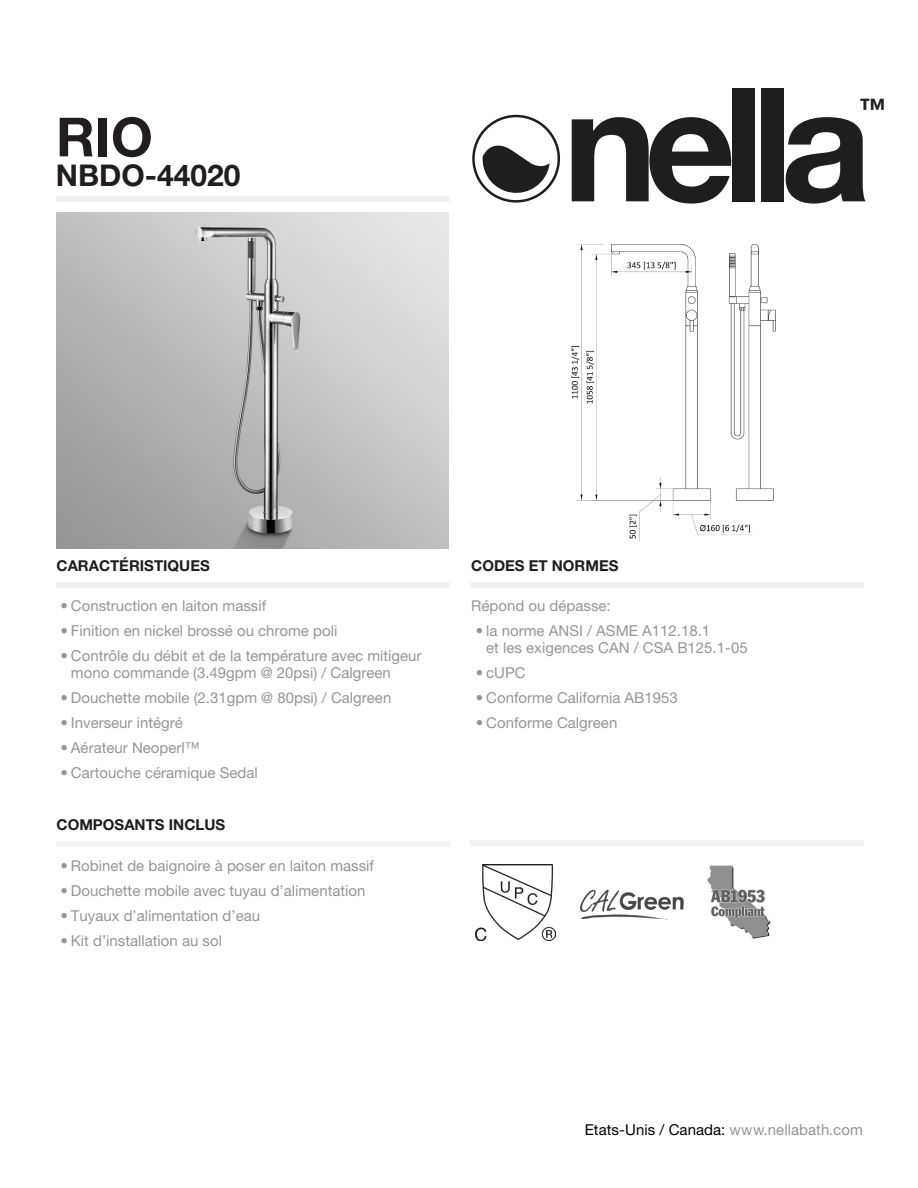
<style>
.page{position:relative;width:918px;height:1188px;background:#fff}
.page>*{position:absolute;margin:0;border:0;box-sizing:border-box;transform-origin:0 0}
.Product_Type{font:700 54px "Helvetica Neue LT Pro";color:#211d1d}
.Product_Type-2{font:700 30px "Helvetica Neue LT Pro";color:#211d1d}
.t1{font:700 27px "Helvetica Neue LT Pro";color:#231f1f}
.Text{font:15px/16.5px "Helvetica Neue LT Pro";color:#939698}
.t2{font:700 15px "Helvetica Neue LT Pro";color:#211d1d}
.t3{font:15px "Helvetica Neue LT Pro";letter-spacing:.005em;color:#000}
.s1{color:#939598}
</style>
<div class="page">
<div style="left:56px;top:196px;width:393px;height:5px;background:#f3f3f3"></div>
<div style="left:56px;top:582px;width:393px;height:6px;background:#f3f3f3"></div>
<div style="left:56px;top:841px;width:393px;height:5px;background:#f3f3f3"></div>
<div style="left:471px;top:582px;width:393px;height:6px;background:#f3f3f3"></div>
<div style="left:471px;top:840px;width:393px;height:5px;background:#f3f3f3"></div>
<svg style="left:572px;top:117px;width:161px;height:87px"></svg>
<div style="left:733px;top:88px;width:22px;height:113px;background:#201d1e"></div>
<div style="left:761px;top:88px;width:23px;height:113px;background:#201d1e"></div>
<svg style="left:786px;top:117px;width:80px;height:87px"></svg>
<svg style="left:472px;top:115px;width:88px;height:88px"></svg>
<img style="left:476px;top:864px;width:79px;height:77px">
<img style="left:707px;top:865px;width:64px;height:74px">
<img style="left:581px;top:889px;width:102px;height:31px">
<img style="left:57px;top:212px;width:392px;height:337px">
<img style="left:571px;top:244px;width:205px;height:297px">
<p class="Product_Type" style="left:56px;top:104px;width:98px">RIO</p>
<p class="Product_Type-2" style="left:56px;top:157px;width:186px">NBDO-44020</p>
<h3 class="t1" style="left:859px;top:91px;width:28px">™</h3>
<p class="t2" style="left:57px;top:556px;width:155px">CARACTÉRISTIQUES</p>
<p class="t2" style="left:471px;top:556px;width:149px">CODES ET NORMES</p>
<p class="Text" style="left:60px;top:598px;width:207px">• Construction en laiton massif</p>
<p class="Text" style="left:60px;top:623px;width:278px">• Finition en nickel brossé ou chrome poli</p>
<p class="Text" style="left:71px;top:648px;width:352px;text-indent:-10px">• Contrôle du débit et de la température avec mitigeur mono commande (3.49gpm @ 20psi) / Calgreen</p>
<p class="Text" style="left:60px;top:689px;width:332px">• Douchette mobile (2.31gpm @ 80psi) / Calgreen</p>
<p class="Text" style="left:60px;top:714px;width:124px">• Inverseur intégré</p>
<p class="Text" style="left:60px;top:739px;width:141px">• Aérateur Neoperl™</p>
<p class="Text" style="left:60px;top:764px;width:199px">• Cartouche céramique Sedal</p>
<p class="t2" style="left:57px;top:815px;width:170px">COMPOSANTS INCLUS</p>
<p class="Text" style="left:60px;top:857px;width:315px">• Robinet de baignoire à poser en laiton massif</p>
<p class="Text" style="left:60px;top:882px;width:307px">• Douchette mobile avec tuyau d’alimentation</p>
<p class="Text" style="left:60px;top:907px;width:201px">• Tuyaux d’alimentation d’eau</p>
<p class="Text" style="left:60px;top:932px;width:163px">• Kit d’installation au sol</p>
<p class="Text" style="left:471px;top:598px;width:141px">Répond ou dépasse:</p>
<p class="Text" style="left:486px;top:623px;width:263px;text-indent:-10px">• la norme ANSI / ASME A112.18.1<br>et les exigences CAN / CSA B125.1-05</p>
<p class="Text" style="left:476px;top:664px;width:51px">• cUPC</p>
<p class="Text" style="left:476px;top:689px;width:204px">• Conforme California AB1953</p>
<p class="Text" style="left:476px;top:714px;width:143px">• Conforme Calgreen</p>
<p class="t3" style="left:585px;top:1121px;width:280px">Etats-Unis / Canada: <span class="s1">www.nellabath.com</span></p>
</div>
